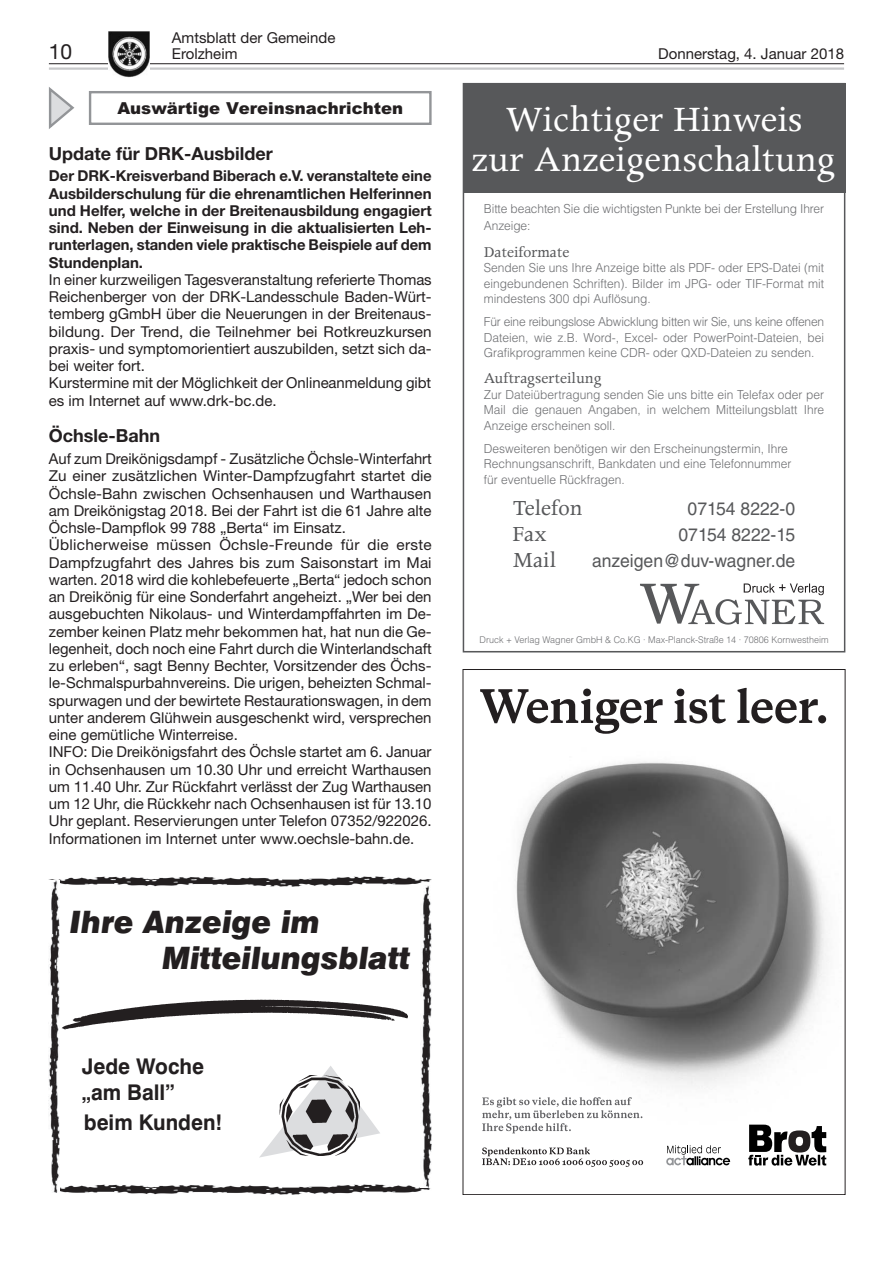
<style>
.page{position:relative;width:893px;height:1263px;background:#fff}
.page>*{position:absolute;margin:0;border:0;box-sizing:border-box;transform-origin:0 0}
.t1{font:40.2px/40.2px "Apollo MT Std";color:#fff;text-align:center}
.t2{font:italic 900 30.9px/35.5px "Swiss 721 BT";color:#231f20}
.t3{font:24.3px "Apollo MT Std";color:#57585a}
.t4{font:700 21.6px/26px "Swiss 721 BT";color:#231f20}
.t5{font:21px "Helvetica Neue LT Std";color:#231f20}
.t6{font:18.15px "Helvetica LT Std";color:#57585a}
.t7{font:700 18px "Helvetica Neue LT Std";color:#231f20}
.t8{font:16.95px "Apollo MT Std";color:#57585a}
.t9{font:900 16.5px "Arial";color:#231f20}
.t10{font:15px/17.2px "Helvetica Neue LT Std";color:#231f20}
.t11{font:700 15px/17.2px "Helvetica Neue LT Std";letter-spacing:-.005em;color:#231f20;text-align:justify}
.t12{font:300 12.3px/15.5px "Helvetica LT Std";color:#6d6e71;text-align:justify}
.t13{font:300 9.3px "Helvetica LT Std";color:#6d6e71}
</style>
<div class="page">
<hr style="left:49px;top:67px;width:795px;height:3px;background:#c7c8ca">
<hr style="left:49px;top:63px;width:795px;height:1px;background:#231f20">
<img style="left:109px;top:32px;width:41px;height:46px">
<div style="left:89px;top:91px;width:343px;height:34px;border:2px solid #939598"></div>
<svg style="left:49px;top:87px;width:26px;height:42px"></svg>
<img style="left:49px;top:877px;width:382px;height:10px">
<img style="left:60px;top:1184px;width:371px;height:11px">
<img style="left:49px;top:880px;width:10px;height:313px">
<img style="left:421px;top:885px;width:11px;height:302px">
<img style="left:62px;top:1000px;width:346px;height:29px">
<svg style="left:260px;top:1066px;width:120px;height:91px"></svg>
<img style="left:280px;top:1075px;width:80px;height:81px">
<img style="left:512px;top:762px;width:315px;height:391px">
<svg style="left:748px;top:1124px;width:78px;height:41px"></svg>
<svg style="left:666px;top:1145px;width:64px;height:20px"></svg>
<svg style="left:480px;top:689px;width:183px;height:45px"></svg>
<svg style="left:674px;top:689px;width:52px;height:34px"></svg>
<svg style="left:737px;top:688px;width:81px;height:35px"></svg>
<div style="left:818px;top:715px;width:8px;height:8px;background:#231f20;border-radius:50%"></div>
<svg style="left:482px;top:1097px;width:160px;height:36px"></svg>
<svg style="left:482px;top:1147px;width:161px;height:20px"></svg>
<div style="left:463px;top:83px;width:382px;height:109px;background:#57585a"></div>
<svg style="left:640px;top:583px;width:184px;height:42px"></svg>
<div style="left:463px;top:83px;width:382px;height:569px;border:2px solid #57585a"></div>
<p class="t10" style="left:172px;top:28px;width:165px">Amtsblatt der Gemeinde</p>
<h3 class="t5" style="left:49px;top:39px;width:25px">10</h3>
<p class="t10" style="left:172px;top:45px;width:67px">Erolzheim</p>
<p class="t10" style="left:658px;top:45px;width:187px">Donnerstag, 4. Januar 2018</p>
<p class="t9" style="left:117px;top:96px;width:287px">Auswärtige Vereinsnachrichten</p>
<p class="t7" style="left:49px;top:142px;width:225px">Update für DRK-Ausbilder</p>
<p class="t11" style="left:49px;top:167px;width:384px">Der DRK-Kreisverband Biberach e.V. veranstaltete eine Ausbilderschulung für die ehrenamtlichen Helferinnen und Helfer, welche in der Breitenausbildung engagiert sind. Neben der Einweisung in die aktualisierten Leh&shy;runterlagen, standen viele praktische Beispiele auf dem Stundenplan.</p>
<p class="t10" style="left:49px;top:271px;width:384px">In einer kurzweiligen Tagesveranstaltung referierte Thomas Reichenberger von der DRK-Landesschule Baden-Würt&shy;temberg gGmbH über die Neuerungen in der Breitenaus&shy;bildung. Der Trend, die Teilnehmer bei Rotkreuzkursen praxis- und symptomorientiert auszubilden, setzt sich da&shy;bei weiter fort.<br>Kurstermine mit der Möglichkeit der Onlineanmeldung gibt es im Internet auf www.drk-bc.de.</p>
<p class="t7" style="left:49px;top:425px;width:113px">Öchsle-Bahn</p>
<p class="t10" style="left:49px;top:450px;width:384px">Auf zum Dreikönigsdampf - Zusätzliche Öchsle-Winterfahrt Zu einer zusätzlichen Winter-Dampfzugfahrt startet die Öchsle-Bahn zwischen Ochsenhausen und Warthausen am Dreikönigstag 2018. Bei der Fahrt ist die 61 Jahre alte Öchsle-Dampflok 99 788 „Berta“ im Einsatz.<br>Üblicherweise müssen Öchsle-Freunde für die erste Dampfzugfahrt des Jahres bis zum Saisonstart im Mai warten. 2018 wird die kohlebefeuerte „Berta“ jedoch schon an Dreikönig für eine Sonderfahrt angeheizt. „Wer bei den ausgebuchten Nikolaus- und Winterdampffahrten im De&shy;zember keinen Platz mehr bekommen hat, hat nun die Ge&shy;legenheit, doch noch eine Fahrt durch die Winterlandschaft zu erleben“, sagt Benny Bechter, Vorsitzender des Öchs&shy;le-Schmalspurbahnvereins. Die urigen, beheizten Schmal&shy;spurwagen und der bewirtete Restaurationswagen, in dem unter anderem Glühwein ausgeschenkt wird, versprechen eine gemütliche Winterreise.<br>INFO: Die Dreikönigsfahrt des Öchsle startet am 6. Januar in Ochsenhausen um 10.30 Uhr und erreicht Warthausen um 11.40 Uhr. Zur Rückfahrt verlässt der Zug Warthausen um 12 Uhr, die Rückkehr nach Ochsenhausen ist für 13.10<br>Uhr geplant. Reservierungen unter Telefon 07352/922026.<br>Informationen im Internet unter www.oechsle-bahn.de.</p>
<h1 class="t1" style="left:472px;top:101px;width:366px">Wichtiger Hinweis<br>zur Anzeigenschaltung</h1>
<p class="t12" style="left:484px;top:200px;width:342px;line-height:17px">Bitte beachten Sie die wichtigsten Punkte bei der Erstellung Ihrer<br>Anzeige:</p>
<p class="t8" style="left:484px;top:242px;width:87px">Dateiformate</p>
<p class="t12" style="left:484px;top:260px;width:342px">Senden Sie uns Ihre Anzeige bitte als PDF- oder EPS-Datei (mit eingebundenen Schriften). Bilder im JPG- oder TIF-Format mit mindestens 300 dpi Auflösung.</p>
<p class="t12" style="left:484px;top:314px;width:342px">Für eine reibungslose Abwicklung bitten wir Sie, uns keine offenen Dateien, wie z.B. Word-, Excel- oder PowerPoint-Dateien, bei Grafikprogrammen keine CDR- oder QXD-Dateien zu senden.</p>
<p class="t8" style="left:484px;top:369px;width:120px">Auftragserteilung</p>
<p class="t12" style="left:484px;top:387px;width:342px">Zur Dateiübertragung senden Sie uns bitte ein Telefax oder per Mail die genauen Angaben, in welchem Mitteilungsblatt Ihre Anzeige erscheinen soll.</p>
<p class="t12" style="left:484px;top:441px;width:309px;text-align:left">Desweiteren benötigen wir den Erscheinungstermin, Ihre<br>Rechnungsanschrift, Bankdaten und eine Telefonnummer für eventuelle Rückfragen.</p>
<h3 class="t3" style="left:513px;top:495px;width:71px">Telefon</h3>
<p class="t6" style="left:688px;top:498px;width:109px">07154 8222-0</p>
<h3 class="t3" style="left:513px;top:521px;width:36px">Fax</h3>
<p class="t6" style="left:678px;top:524px;width:118px">07154 8222-15</p>
<h3 class="t3" style="left:513px;top:547px;width:45px">Mail</h3>
<p class="t6" style="left:592px;top:550px;width:205px">anzeigen@duv-wagner.de</p>
<p class="t13" style="left:480px;top:634px;width:350px">Druck + Verlag Wagner GmbH &amp; Co.KG · Max-Planck-Straße 14 · 70806 Kornwestheim</p>
<h2 class="t2" style="left:162px;top:904px;width:250px;text-indent:-92px">Ihre Anzeige im<br>Mitteilungsblatt</h2>
<h3 class="t4" style="left:82px;top:1053px;width:124px">Jede Woche „am Ball”</h3>
<h3 class="t4" style="left:84px;top:1109px;width:140px">beim Kunden!</h3>
</div>
